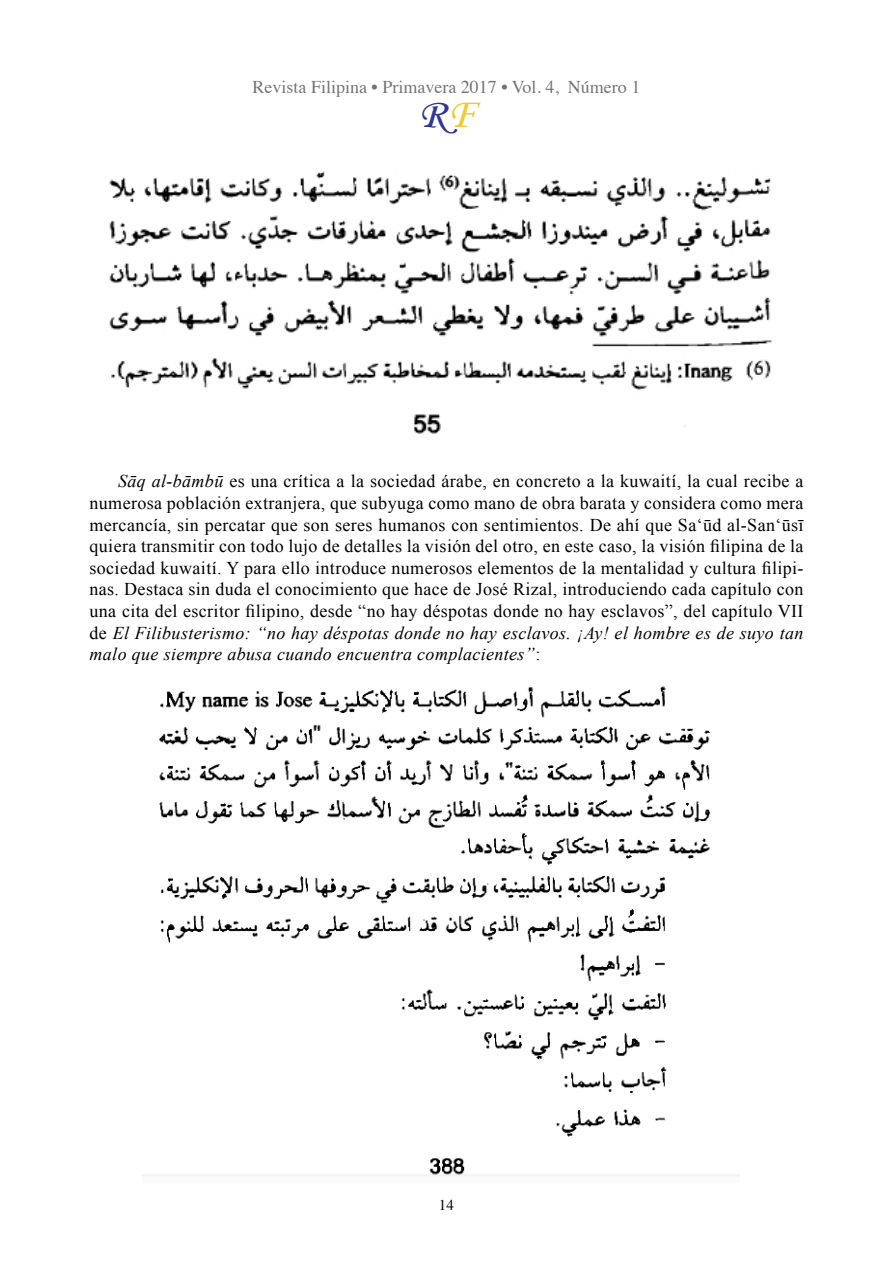
<style>
.page{position:relative;width:893px;height:1263px;background:#fff}
.page>*{position:absolute;margin:0;border:0;box-sizing:border-box;transform-origin:0 0}
.t1{font:42px "Monotype Corsiva";color:#2f3693;scale:1.15 1}
.t2{font:18px/21.6px "Times New Roman";letter-spacing:.02em;color:#000;text-align:justify}
.t3{font:18px "Times";color:#000}
.t4{font:15px "Times";color:#000}
.s1{color:#f0ca30}
.s2{font-style:italic}
</style>
<div class="page">
<img style="left:109px;top:171px;width:663px;height:263px">
<img style="left:142px;top:686px;width:598px;height:490px">
<p class="t3" style="left:252px;top:70px;width:389px">Revista Filipina • Primavera 2017 • Vol. 4, Número 1</p>
<h1 class="t1" style="left:418px;top:88px;width:51px">R<span class="s1">F</span></h1>
<p class="t2" style="left:90px;top:470px;width:715px;text-indent:28px"><span class="s2">Sāq al-bāmbū</span> es una crítica a la sociedad árabe, en concreto a la kuwaití, la cual recibe a numerosa población extranjera, que subyuga como mano de obra barata y considera como mera mercancía, sin percatar que son seres humanos con sentimientos. De ahí que Sa‘ūd al-San‘ūsī quiera transmitir con todo lujo de detalles la visión del otro, en este caso, la visión filipina de la sociedad kuwaití. Y para ello introduce numerosos elementos de la mentalidad y cultura filipi&shy;nas. Destaca sin duda el conocimiento que hace de José Rizal, introduciendo cada capítulo con una cita del escritor filipino, desde “no hay déspotas donde no hay esclavos”, del capítulo VII de <span class="s2">El Filibusterismo: “no hay déspotas donde no hay esclavos. ¡Ay! el hombre es de suyo tan malo que siempre abusa cuando encuentra complacientes”</span>:</p>
<p class="t4" style="left:439px;top:1191px;width:16px">14</p>
</div>
